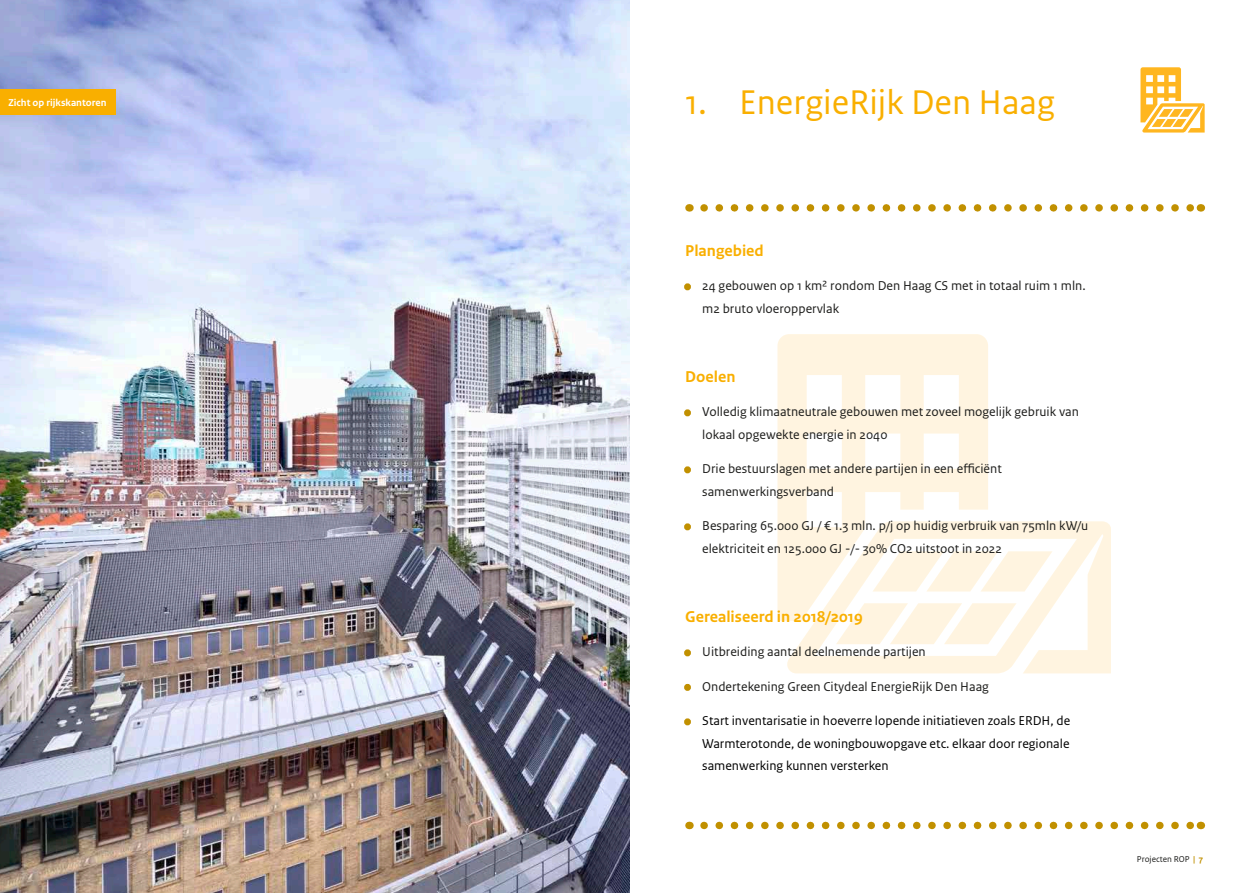
<style>
.page{position:relative;width:1259px;height:893px;background:#fff}
.page>*{position:absolute;margin:0;border:0;box-sizing:border-box;transform-origin:0 0}
.t1{font:36px "Rijksoverheid Sans Text";color:#f9af00}
.t2{font:700 16.5px "Rijksoverheid Sans Text";color:#f9af00}
.t3{font:13.5px/22.5px "Rijksoverheid Sans Text";color:#1d1d1b}
.t4{font:13.5px/22.5px "Rijksoverheid Sans Text";color:#000;text-align:justify}
.t5{font:700 10.5px "Rijksoverheid Sans Text";color:#fff}
.t6{font:9px "Rijksoverheid Sans Text";color:#1d1d1b}
.s1{font-weight:700;font-size:16.5px;color:#c19000}
.s2{font-weight:700;color:#c19000}
</style>
<div class="page">
<svg style="left:777px;top:334px;width:211px;height:287px;fill:#fff4e0"></svg>
<svg style="left:784px;top:521px;width:327px;height:152px;fill:#fff4e0"></svg>
<svg style="left:836px;top:603px;width:180px;height:41px"></svg>
<svg style="left:872px;top:551px;width:180px;height:40px"></svg>
<img style="left:0;top:0;width:629px;height:893px">
<svg style="left:1140px;top:67px;width:64px;height:66px"></svg>
<svg style="left:704px;top:204px;width:488px;height:8px"></svg>
<svg style="left:704px;top:822px;width:488px;height:7px"></svg>
<div style="left:684px;top:283px;width:7px;height:7px;border:3px solid #c19000;border-radius:50%"></div>
<div style="left:684px;top:409px;width:7px;height:7px;border:3px solid #c19000;border-radius:50%"></div>
<div style="left:684px;top:466px;width:7px;height:7px;border:3px solid #c19000;border-radius:50%"></div>
<div style="left:684px;top:523px;width:7px;height:7px;border:3px solid #c19000;border-radius:50%"></div>
<div style="left:684px;top:649px;width:7px;height:7px;border:3px solid #c19000;border-radius:50%"></div>
<div style="left:684px;top:684px;width:7px;height:7px;border:3px solid #c19000;border-radius:50%"></div>
<div style="left:684px;top:718px;width:7px;height:7px;border:3px solid #c19000;border-radius:50%"></div>
<div style="left:0;top:90px;width:116px;height:25px;background:#f9af00"></div>
<p class="t5" style="left:9px;top:97px;width:100px">Zicht op rijkskantoren</p>
<h1 class="t1" style="left:685px;top:82px;width:371px">1. EnergieRijk Den Haag</h1>
<p class="t2" style="left:685px;top:241px;width:80px">Plangebied</p>
<p class="t3" style="left:702px;top:275px;width:385px;text-indent:-17px"><span class="s1">•</span> 24 gebouwen op 1 km² rondom Den Haag CS met in totaal ruim 1 mln. m2 bruto vloeroppervlak</p>
<p class="t2" style="left:685px;top:367px;width:52px">Doelen</p>
<p class="t3" style="left:702px;top:401px;width:378px;text-indent:-17px"><span class="s1">•</span> Volledig klimaatneutrale gebouwen met zoveel mogelijk gebruik van lokaal opgewekte energie in 2040</p>
<p class="t3" style="left:702px;top:458px;width:301px;text-indent:-17px"><span class="s1">•</span> Drie bestuurslagen met andere partijen in een efficiënt samenwerkingsverband</p>
<p class="t3" style="left:702px;top:515px;width:387px;text-indent:-17px"><span class="s1">•</span> Besparing 65.000 GJ / € 1.3 mln. p/j op huidig verbruik van 75mln kW/u elektriciteit en 125.000 GJ -/- 30% CO2 uitstoot in 2022</p>
<p class="t2" style="left:685px;top:607px;width:179px">Gerealiseerd in 2018/2019</p>
<p class="t3" style="left:685px;top:641px;width:242px"><span class="s1">•</span> Uitbreiding aantal deelnemende partijen</p>
<p class="t3" style="left:685px;top:675px;width:305px"><span class="s1">•</span> Ondertekening Green Citydeal EnergieRijk Den Haag</p>
<p class="t4" style="left:702px;top:710px;width:369px;text-indent:-17px"><span class="s1">•</span> Start inventarisatie in hoeverre lopende initiatieven zoals ERDH, de Warmterotonde, de woningbouwopgave etc. elkaar door regionale samenwerking kunnen versterken</p>
<p class="t6" style="left:1136px;top:854px;width:68px">Projecten ROP <span class="s2">| 7</span></p>
</div>
